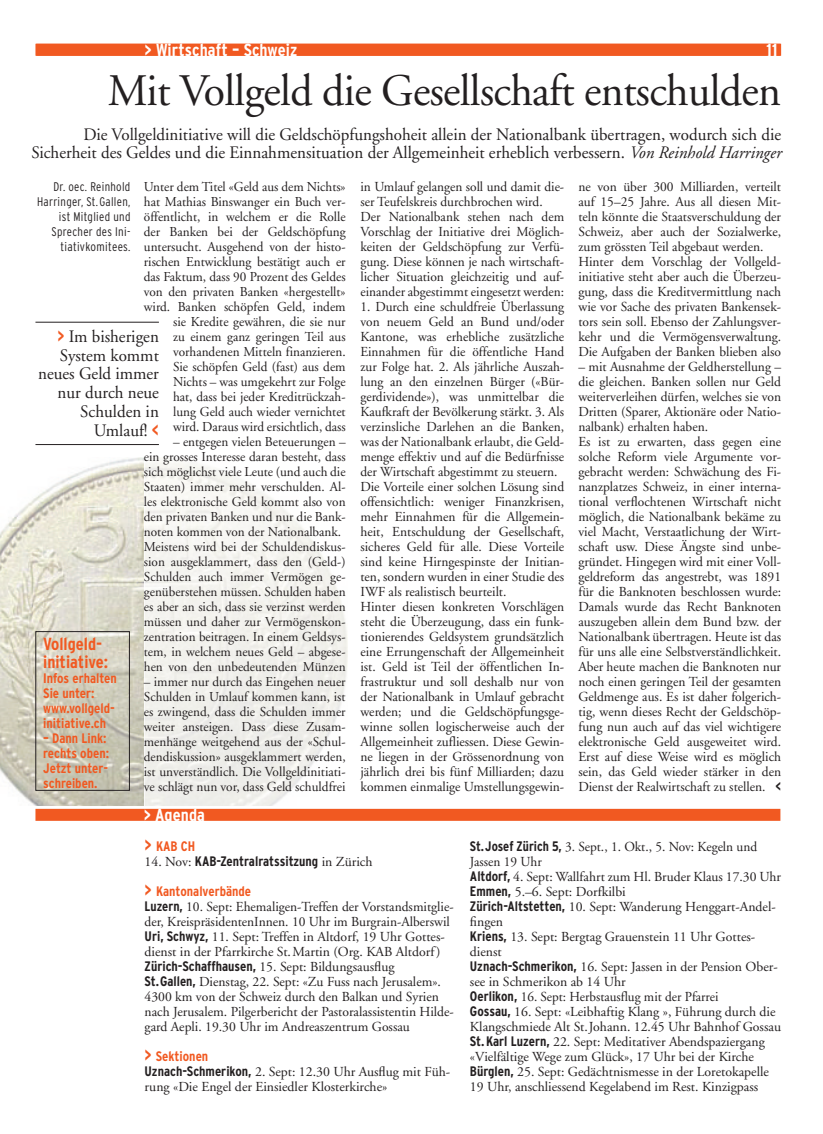
<style>
.page{position:relative;width:823px;height:1134px;background:#fff}
.page>*{position:absolute;margin:0;border:0;box-sizing:border-box;transform-origin:0 0}
.t1{font:45px "Adobe Garamond";letter-spacing:-.015em;color:#231f20}
.t2{font:17.5px/18.8px "Adobe Garamond";color:#231f20;text-align:right}
.t3{font:700 condensed 17.5px "Interstate";letter-spacing:.005em;color:#fff}
.t4{font:700 condensed 17.5px/17.5px "Interstate";color:#f15921}
.t5{font:13.75px/15px "Adobe Garamond";color:#231f20}
.t6{font:700 condensed 13.75px/15px "Interstate";color:#f15921}
.t7{font:700 condensed 13.75px/30px "Interstate";color:#231f20}
.t8{font:13.62px/15px "Adobe Garamond";color:#231f20;text-align:right}
.t9{font:300 condensed 12.5px/15px "Interstate";letter-spacing:.025em;color:#231f20;text-align:right}
.s1{font-style:italic}
.s2{font-size:13.62px}
.s3{font-family:"Interstate";font-weight:700;font-stretch:condensed;color:#f15921}
.s4{font-family:"Interstate";font-weight:700;font-stretch:condensed}
.s5{font-size:17.5px}
.s6{font-family:"Adobe Garamond";font-weight:400;font-stretch:normal}
.s7{font-size:17.5px;color:#f15921}
.s8{color:#f15921}
</style>
<div class="page">
<div style="left:36px;top:44px;width:744px;height:12px;background:#f15921"></div>
<div style="left:35px;top:809px;width:745px;height:12px;background:#f15921"></div>
<svg style="left:0;top:457px;width:144px;height:349px;background:#dbd8ca"></svg>
<div style="left:35px;top:631px;width:95px;height:160px;border:1px solid #231f20"></div>
<div style="left:144px;top:449px;width:205px;height:359px;background:linear-gradient(to right,#f2f1ed,#f7f7f5)"></div>
<hr style="left:35px;top:322px;width:124px;height:1px;background:#231f20">
<hr style="left:35px;top:444px;width:124px;height:1px;background:#231f20">
<p class="t3" style="left:144px;top:43px;width:155px">&gt; TWexirt schaft – Schweiz</p>
<p class="t3" style="left:765px;top:43px;width:13px">11</p>
<h1 class="t1" style="left:108px;top:74px;width:674px">Mit Vollgeld die Gesellschaft entschulden</h1>
<p class="t2" style="left:31px;top:125px;width:750px">Die Vollgeldinitiative will die Geldschöpfungshoheit allein der Nationalbank übertragen, wodurch sich die<br>Sicherheit des Geldes und die Einnahmensituation der Allgemeinheit erheblich verbessern. <span class="s1">Von Reinhold Harringer</span></p>
<p class="t8" style="left:144px;top:179px;width:203px">Unter dem Titel «Geld aus dem Nichts» hat Mathias Binswanger ein Buch ver&shy;öffentlicht, in welchem er die Rolle der Banken bei der Geldschöpfung untersucht. Ausgehend von der histo&shy;rischen Entwicklung bestätigt auch er das Faktum, dass 90 Prozent des Geldes von den privaten Banken «hergestellt» wird. Banken schöpfen Geld, indem sie Kredite gewähren, die sie nur<br>zu einem ganz geringen Teil aus vorhandenen Mitteln finanzieren.<br>Sie schöpfen Geld (fast) aus dem Nichts – was umgekehrt zur Folge<br>hat, dass bei jeder Kreditrückzah-<br>lung Geld auch wieder vernichtet wird. Daraus wird ersichtlich, dass</p>
<p class="t8" style="left:144px;top:434px;width:203px;text-align:left;text-indent:29px">– entgegen vielen Beteuerungen – ein grosses Interesse daran besteht, dass sich möglichst viele Leute (und auch die Staaten) immer mehr verschulden. Al&shy;les elektronische Geld kommt also von den privaten Banken und nur die Bank&shy;noten kommen von der Nationalbank.<br>Meistens wird bei der Schuldendiskus&shy;sion ausgeklammert, dass den (Geld-)<br>Schulden auch immer Vermögen ge&shy;genüberstehen müssen. Schulden haben es aber an sich, dass sie verzinst werden müssen und daher zur Vermögenskon&shy;zentration beitragen. In einem Geldsys&shy;tem, in welchem neues Geld – abgese&shy;hen von den unbedeutenden Münzen</p>
<p class="t8" style="left:144px;top:674px;width:203px;text-align:justify">– immer nur durch das Eingehen neuer Schulden in Umlauf kommen kann, ist es zwingend, dass die Schulden immer weiter ansteigen. Dass diese Zusam&shy;menhänge weitgehend aus der «Schul&shy;dendiskussion» ausgeklammert werden,</p>
<p class="t5" style="left:144px;top:764px;width:203px"><span class="s2">ist</span> unverständlich. Die Vollgeldinitiati&shy;ve schlägt nun vor, dass Geld schuldfrei</p>
<p class="t9" style="left:37px;top:179px;width:95px">Dr. oec. Reinhold<br>Harringer, St.Gallen, ist Mitglied und<br>Sprecher des Ini&shy;tiativkomitees.</p>
<p class="t2" style="left:38px;top:327px;width:122px"><span class="s3">&gt;</span> Im bisherigen<br>System kommt neues Geld immer nur durch neue<br>Schulden in<br>Umlauf! <span class="s3">&lt;</span></p>
<p class="t4" style="left:43px;top:637px;width:66px">Vollgeld&shy;initiative:</p>
<p class="t6" style="left:43px;top:672px;width:75px">Infos erhalten<br>Sie unter: www.vollgeld&shy;initiative.ch</p>
<p class="t6" style="left:43px;top:732px;width:67px">– Dann Link: rechts oben:<br>Jetzt unter&shy;schreiben.</p>
<p class="t5" style="left:360px;top:179px;width:205px">in Umlauf gelangen soll und damit die&shy;ser Teufelskreis durchbrochen wird.<br>Der Nationalbank stehen nach dem Vorschlag der Initiative drei Möglich&shy;keiten der Geldschöpfung zur Verfü&shy;gung. Diese können je nach wirtschaft&shy;licher Situation gleichzeitig und auf&shy;einander abgestimmt eingesetzt werden:</p>
<p class="t5" style="left:360px;top:299px;width:205px">1. Durch eine schuldfreie Überlassung von neuem Geld an Bund und/oder Kantone, was erhebliche zusätzliche Einnahmen für die öffentliche Hand zur Folge hat. 2. Als jährliche Auszah&shy;lung an den einzelnen Bürger («Bür&shy;gerdividende»), was unmittelbar die Kaufkraft der Bevölkerung stärkt. 3. Als verzinsliche Darlehen an die Banken, was der Nationalbank erlaubt, die Geld&shy;menge effektiv und auf die Bedürfnisse der Wirtschaft abgestimmt zu steuern.<br>Die Vorteile einer solchen Lösung sind offensichtlich: weniger Finanzkrisen, mehr Einnahmen für die Allgemein&shy;heit, Entschuldung der Gesellschaft, sicheres Geld für alle. Diese Vorteile sind keine Hirngespinste der Initian&shy;ten, sondern wurden in einer Studie des IWF als realistisch beurteilt.<br>Hinter diesen konkreten Vorschlägen steht die Überzeugung, dass ein funk&shy;tionierendes Geldsystem grundsätzlich eine Errungenschaft der Allgemeinheit ist. Geld ist Teil der öffentlichen In&shy;frastruktur und soll deshalb nur von der Nationalbank in Umlauf gebracht werden; und die Geldschöpfungsge&shy;winne sollen logischerweise auch der Allgemeinheit zufliessen. Diese Gewin&shy;ne liegen in der Grössenordnung von jährlich drei bis fünf Milliarden; dazu kommen einmalige Umstellungsgewin-</p>
<p class="t5" style="left:578px;top:179px;width:204px">ne von über 300 Milliarden, verteilt auf 15–25 Jahre. Aus all diesen Mit&shy;teln könnte die Staatsverschuldung der Schweiz, aber auch der Sozialwerke, zum grössten Teil abgebaut werden.<br>Hinter dem Vorschlag der Vollgeld&shy;initiative steht aber auch die Überzeu&shy;gung, dass die Kreditvermittlung nach wie vor Sache des privaten Bankensek&shy;tors sein soll. Ebenso der Zahlungsver&shy;kehr und die Vermögensverwaltung.<br>Die Aufgaben der Banken blieben also</p>
<p class="t5" style="left:578px;top:359px;width:204px">– mit Ausnahme der Geldherstellung – die gleichen. Banken sollen nur Geld weiterverleihen dürfen, welches sie von Dritten (Sparer, Aktionäre oder Natio&shy;nalbank) erhalten haben.<br>Es ist zu erwarten, dass gegen eine solche Reform viele Argumente vor&shy;gebracht werden: Schwächung des Fi&shy;nanzplatzes Schweiz, in einer interna&shy;tional verflochtenen Wirtschaft nicht möglich, die Nationalbank bekäme zu viel Macht, Verstaatlichung der Wirt&shy;schaft usw. Diese Ängste sind unbe&shy;gründet. Hingegen wird mit einer Voll&shy;geldreform das angestrebt, was 1891 für die Banknoten beschlossen wurde:<br>Damals wurde das Recht Banknoten auszugeben allein dem Bund bzw. der Nationalbank übertragen. Heute ist das für uns alle eine Selbstverständlichkeit.<br>Aber heute machen die Banknoten nur noch einen geringen Teil der gesamten Geldmenge aus. Es ist daher folgerich&shy;tig, wenn dieses Recht der Geldschöp&shy;fung nun auch auf das viel wichtigere elektronische Geld ausgeweitet wird.<br>Erst auf diese Weise wird es möglich sein, das Geld wieder stärker in den Dienst der Realwirtschaft zu stellen. <span class="s4">&lt;</span></p>
<p class="t3" style="left:144px;top:808px;width:63px">&gt; Agenda</p>
<p class="t6" style="left:144px;top:840px;width:52px"><span class="s5">&gt;</span> KAB CH</p>
<p class="t7" style="left:144px;top:847px;width:229px"><span class="s6">14. Nov:</span> KAB-Zentralratssitzung <span class="s6">in Zürich </span><span class="s7">&gt;</span> <span class="s8">Kantonalverbände</span></p>
<p class="t5" style="left:144px;top:899px;width:310px"><span class="s4">Luzern,</span> 10. Sept: Ehemaligen-Treffen der Vorstandsmitglie&shy;der, KreispräsidentenInnen. 10 Uhr im Burgrain-Alberswil <span class="s4">Uri, Schwyz,</span> 11. Sept: Treffen in Altdorf, 19 Uhr Gottes&shy;dienst in der Pfarrkirche St.Martin (Org. KAB Altdorf)<br><span class="s4">Zürich-Schaffhausen,</span> 15. Sept: Bildungsausflug<br><span class="s4">St.Gallen,</span> Dienstag, 22. Sept: «Zu Fuss nach Jerusalem».<br>4300 km von der Schweiz durch den Balkan und Syrien nach Jerusalem. Pilgerbericht der Pastoralassistentin Hilde&shy;gard Aepli. 19.30 Uhr im Andreaszentrum Gossau</p>
<p class="t6" style="left:144px;top:1050px;width:65px"><span class="s5">&gt;</span> Sektionen</p>
<p class="t5" style="left:144px;top:1064px;width:307px"><span class="s4">Uznach-Schmerikon,</span> 2. Sept: 12.30 Uhr Ausflug mit Füh&shy;rung «Die Engel der Einsiedler Klosterkirche»</p>
<p class="t5" style="left:469px;top:839px;width:312px"><span class="s4">St.Josef Zürich 5,</span> 3. Sept., 1. Okt., 5. Nov: Kegeln und Jassen 19 Uhr<br><span class="s4">Altdorf,</span> 4. Sept: Wallfahrt zum Hl. Bruder Klaus 17.30 Uhr <span class="s4">Emmen,</span> 5.–6. Sept: Dorfkilbi<br><span class="s4">Zürich-Altstetten,</span> 10. Sept: Wanderung Henggart-Andel&shy;fingen<br><span class="s4">Kriens,</span> 13. Sept: Bergtag Grauenstein 11 Uhr Gottes&shy;dienst<br><span class="s4">Uznach-Schmerikon,</span> 16. Sept: Jassen in der Pension Ober&shy;see in Schmerikon ab 14 Uhr<br><span class="s4">Oerlikon,</span> 16. Sept: Herbstausflug mit der Pfarrei<br><span class="s4">Gossau,</span> 16. Sept: «Leibhaftig Klang », Führung durch die Klangschmiede Alt St.Johann. 12.45 Uhr Bahnhof Gossau <span class="s4">St.Karl Luzern,</span> 22. Sept: Meditativer Abendspaziergang «Vielfältige Wege zum Glück», 17 Uhr bei der Kirche <span class="s4">Bürglen,</span> 25. Sept: Gedächtnismesse in der Loretokapelle 19 Uhr, anschliessend Kegelabend im Rest. Kinzigpass</p>
</div>
